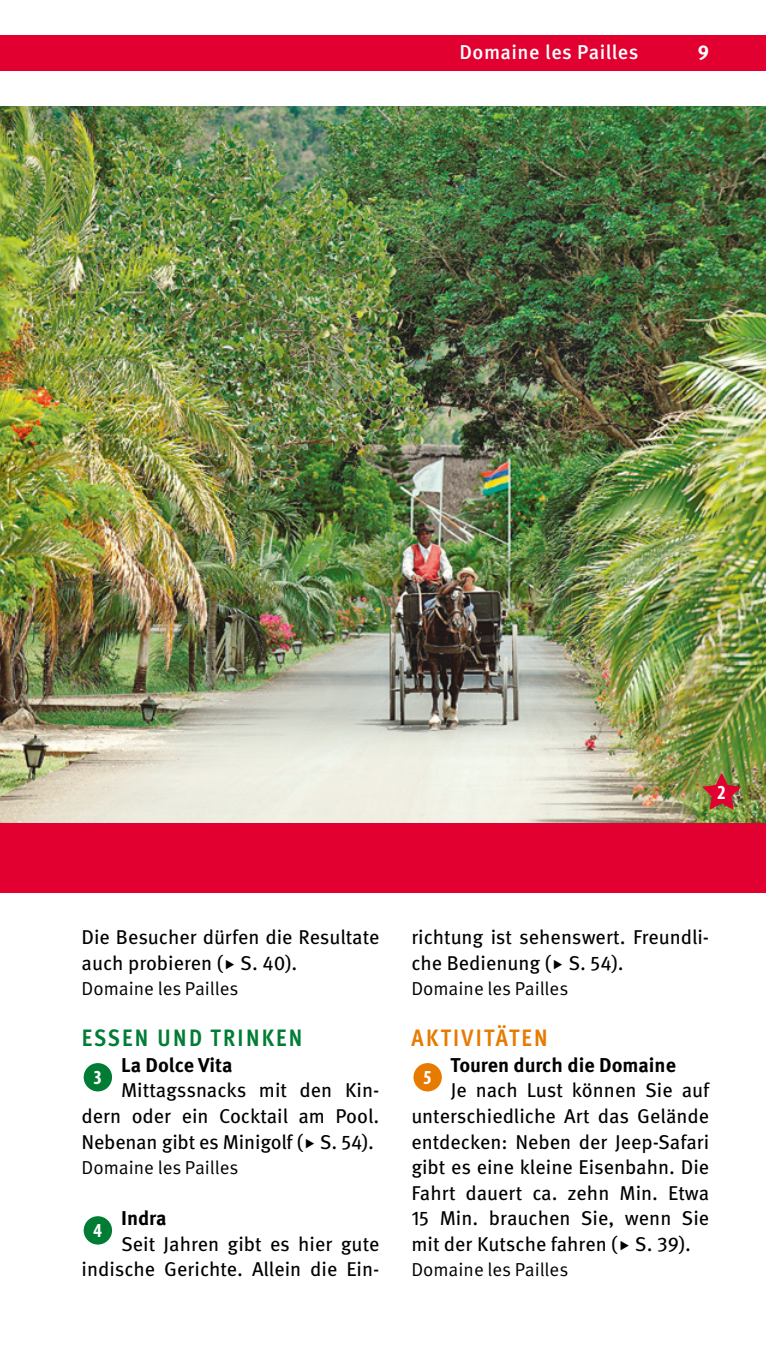
<style>
.page{position:relative;width:766px;height:1347px;background:#fff}
.page>*{position:absolute;margin:0;border:0;box-sizing:border-box;transform-origin:0 0}
.t1{font:700 condensed 23.75px "Meta Pro";letter-spacing:.095em;color:#007c35}
.t2{font:700 condensed 23.75px "Meta Pro";letter-spacing:.1em;color:#e67b00}
.t3{font:20px/25.5px "Meta Pro";color:#000}
.t4{font:700 20px "Meta Pro";color:#000}
.t5{font:500 20px "Meta Pro";letter-spacing:.025em;color:#fff}
.t6{font:700 condensed 20px "Myriad Pro";color:#fff}
.t7{font:700 20px "Meta Pro";color:#fff}
.t8{font:18.75px "Meta Pro Norm";color:#000}
</style>
<div class="page">
<div style="left:0;top:821px;width:765px;height:71px;background:#e20030"></div>
<img style="left:0;top:106px;width:765px;height:716px">
<div style="left:0;top:35px;width:765px;height:36px;background:#e20030"></div>
<div style="left:84px;top:1063px;width:28px;height:28px;background:#007c35;border-radius:50%"></div>
<div style="left:84px;top:1216px;width:28px;height:28px;background:#007c35;border-radius:50%"></div>
<div style="left:413px;top:1063px;width:28px;height:28px;background:#e67b00;border-radius:50%"></div>
<svg style="left:702px;top:772px;width:39px;height:37px"></svg>
<p class="t5" style="left:459px;top:37px;width:180px">Domaine les Pailles</p>
<p class="t7" style="left:697px;top:37px;width:13px">9</p>
<p class="t6" style="left:717px;top:780px;width:9px">2</p>
<p class="t3" style="left:81px;top:923px;width:299px">Die Besucher dürfen die Resultate auch probieren ( S. 40).</p>
<p class="t8" style="left:81px;top:974px;width:158px">Domaine les Pailles</p>
<p class="t1" style="left:82px;top:1020px;width:222px">ESSEN UND TRINKEN</p>
<p class="t6" style="left:94px;top:1064px;width:9px">3</p>
<p class="t4" style="left:121px;top:1049px;width:113px">La Dolce Vita</p>
<p class="t3" style="left:81px;top:1076px;width:299px;text-align:justify;text-indent:40px">Mittagssnacks mit den Kin&shy;dern oder ein Cocktail am Pool.<br>Nebenan gibt es Minigolf ( S. 54).</p>
<p class="t8" style="left:81px;top:1153px;width:158px">Domaine les Pailles</p>
<p class="t4" style="left:121px;top:1202px;width:47px">Indra</p>
<p class="t3" style="left:81px;top:1229px;width:299px;text-align:right">Seit Jahren gibt es hier gute indische Gerichte. Allein die Ein-</p>
<p class="t6" style="left:94px;top:1217px;width:10px">4</p>
<p class="t3" style="left:411px;top:923px;width:299px">richtung ist sehenswert. Freundli&shy;che Bedienung ( S. 54).</p>
<p class="t8" style="left:411px;top:974px;width:158px">Domaine les Pailles</p>
<p class="t2" style="left:411px;top:1020px;width:138px">AKTIVITÄTEN</p>
<p class="t6" style="left:424px;top:1064px;width:9px">5</p>
<p class="t4" style="left:450px;top:1049px;width:227px">Touren durch die Domaine</p>
<p class="t3" style="left:411px;top:1076px;width:299px;text-align:justify;text-indent:40px">Je nach Lust können Sie auf unterschiedliche Art das Gelände entdecken: Neben der Jeep-Safari gibt es eine kleine Eisenbahn. Die Fahrt dauert ca. zehn Min. Etwa 15 Min. brauchen Sie, wenn Sie mit der Kutsche fahren ( S. 39).</p>
<p class="t8" style="left:411px;top:1255px;width:158px">Domaine les Pailles</p>
</div>
